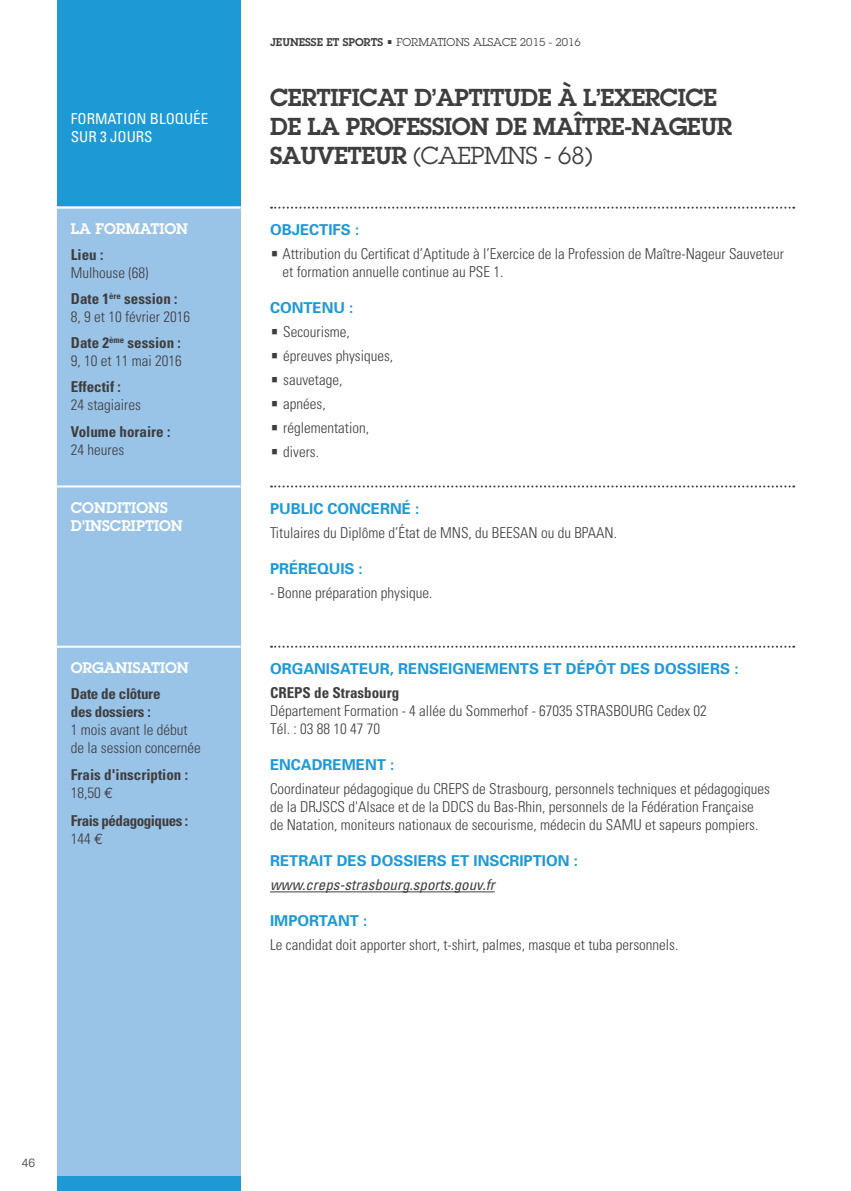
<style>
.page{position:relative;width:851px;height:1191px;background:#fff}
.page>*{position:absolute;margin:0;border:0;box-sizing:border-box;transform-origin:0 0}
.t1{font:600 24px/28.8px "Lubalin Graph Std";letter-spacing:-.02em;color:#3e3e3f}
.t2{font:300 condensed 15px/18px "Univers";color:#3e3e3f}
.t3{font:700 15px "Univers";color:#1d99d6}
.t4{font:700 condensed 15px/26px "Univers";color:#3e3e3f}
.t5{font:600 15px/18px "Lubalin Graph Std";color:#fff}
.t6{font:italic condensed 15px "Univers";color:#3e3e3f}
.t7{font:condensed 15px/18px "Univers";color:#fff}
.t8{font:700 condensed 15px/18px "Univers";letter-spacing:-.02em;color:#3e3e3f}
.t9{font:700 condensed 15px/18px "Univers";letter-spacing:-.03em;color:#3e3e3f}
.t10{font:300 12px "Univers";color:#3e3e3f}
.t11{font:11px "Lubalin Graph Std";color:#3e3e3f}
.t12{font:600 11px "Lubalin Graph Std";color:#3e3e3f}
.s1{font-weight:300}
.s2{font-weight:700}
.s3{font-family:"Euro Mono";font-weight:400;font-stretch:normal}
.s4{font-weight:400}
.s5{font-family:"Lubalin Graph Std";font-weight:400;font-stretch:normal}
</style>
<div class="page">
<div style="left:57px;top:0;width:183px;height:210px;background:#1d99d6"></div>
<div style="left:57px;top:207px;width:183px;height:984px;background:#9ac3e8"></div>
<hr style="left:57px;top:207px;width:183px;height:2px;background:#fff">
<svg style="left:271px;top:207px;width:523px;height:2px"></svg>
<div style="left:57px;top:1176px;width:183px;height:15px;background:#1d99d6"></div>
<hr style="left:57px;top:485px;width:183px;height:2px;background:#fff">
<hr style="left:57px;top:645px;width:183px;height:2px;background:#fff">
<svg style="left:271px;top:485px;width:523px;height:2px"></svg>
<svg style="left:271px;top:645px;width:523px;height:2px"></svg>
<hr style="left:270px;top:891px;width:224px;height:1px;background:#3e3e3f">
<p class="t7" style="left:71px;top:109px;width:139px">FORMATION BLOQUÉE<br>SUR 3 JOURS</p>
<p class="t5" style="left:71px;top:219px;width:119px">LA FORMATION</p>
<p class="t4" style="left:71px;top:242px;width:34px">Lieu :</p>
<p class="t4" style="left:71px;top:260px;width:108px"><span class="s1">Mulhouse (68)<br></span>Date 1<sup>ère</sup> session :</p>
<p class="t2" style="left:71px;top:308px;width:121px">8, 9 et 10 février 2016</p>
<p class="t2" style="left:71px;top:334px;width:112px"><span class="s2">Date 2</span><sup>ème</sup> <span class="s2">session :<br></span>9, 10 et 11 mai 2016</p>
<p class="t4" style="left:71px;top:374px;width:52px">Effectif :</p>
<p class="t2" style="left:71px;top:396px;width:71px">24 stagiaires</p>
<p class="t4" style="left:71px;top:418px;width:101px">Volume horaire :</p>
<p class="t2" style="left:71px;top:440px;width:55px">24 heures</p>
<p class="t5" style="left:71px;top:498px;width:113px">CONDITIONS<br>D'INSCRIPTION</p>
<p class="t5" style="left:71px;top:658px;width:119px">ORGANISATION</p>
<p class="t8" style="left:71px;top:685px;width:91px">Date de clôture des dossiers :</p>
<p class="t2" style="left:71px;top:721px;width:131px">1 mois avant le début de la session concernée</p>
<p class="t4" style="left:71px;top:765px;width:119px;line-height:18px">Frais d'inscription :<br><span class="s1">18,50</span> <span class="s3">€</span></p>
<p class="t9" style="left:71px;top:811px;width:119px">Frais pédagogiques :<br><span class="s1">144</span> <span class="s3">€</span></p>
<p class="t12" style="left:270px;top:35px;width:14px">JEUNESSE</p>
<p class="t12" style="left:326px;top:35px;width:24px">ET SPORTS</p>
<p class="t11" style="left:386px;top:36px;width:110px">• FORMATIONS ALSACE</p>
<p class="t11" style="left:520px;top:36px;width:62px">2015 - 2016</p>
<h1 class="t1" style="left:270px;top:83px;width:463px">CERTIFICAT D’APTITUDE À L’EXERCICE<br>DE LA PROFESSION DE MAÎTRE-NAGEUR<br>SAUVETEUR <span class="s4">(CAEPMNS - 68)</span></h1>
<p class="t3" style="left:270px;top:220px;width:91px">OBJECTIFS :</p>
<p class="t2" style="left:282px;top:245px;width:503px;text-indent:-12px"><span class="s5">•</span> Attribution du Certificat d’Aptitude à l’Exercice de la Profession de Maître-Nageur Sauveteur et formation annuelle continue au PSE 1.</p>
<p class="t3" style="left:270px;top:298px;width:85px">CONTENU :</p>
<p class="t2" style="left:270px;top:323px;width:81px"><span class="s5">•</span> Secourisme,</p>
<p class="t2" style="left:270px;top:347px;width:125px"><span class="s5">•</span> épreuves physiques,</p>
<p class="t2" style="left:270px;top:371px;width:74px"><span class="s5">•</span> sauvetage,</p>
<p class="t2" style="left:270px;top:395px;width:57px"><span class="s5">•</span> apnées,</p>
<p class="t2" style="left:270px;top:419px;width:100px"><span class="s5">•</span> réglementation,</p>
<p class="t2" style="left:270px;top:443px;width:50px"><span class="s5">•</span> divers.</p>
<p class="t3" style="left:270px;top:499px;width:151px">PUBLIC CONCERNÉ :</p>
<p class="t2" style="left:270px;top:524px;width:348px">Titulaires du Diplôme d’État de MNS, du BEESAN ou du BPAAN.</p>
<p class="t3" style="left:270px;top:559px;width:94px">PRÉREQUIS :</p>
<p class="t2" style="left:270px;top:584px;width:164px">- Bonne préparation physique.</p>
<p class="t3" style="left:270px;top:659px;width:470px">ORGANISATEUR, RENSEIGNEMENTS ET DÉPÔT DES DOSSIERS :</p>
<p class="t4" style="left:270px;top:680px;width:131px">CREPS de Strasbourg</p>
<p class="t2" style="left:270px;top:702px;width:438px">Département Formation - 4 allée du Sommerhof - 67035 STRASBOURG Cedex 02<br>Tél. : 03 88 10 47 70</p>
<p class="t3" style="left:270px;top:755px;width:126px">ENCADREMENT :</p>
<p class="t2" style="left:270px;top:780px;width:501px">Coordinateur pédagogique du CREPS de Strasbourg, personnels techniques et pédagogiques de la DRJSCS d'Alsace et de la DDCS du Bas-Rhin, personnels de la Fédération Française de Natation, moniteurs nationaux de secourisme, médecin du SAMU et sapeurs pompiers.</p>
<p class="t3" style="left:270px;top:851px;width:309px">RETRAIT DES DOSSIERS ET INSCRIPTION :</p>
<p class="t6" style="left:270px;top:875px;width:226px">www.creps-strasbourg.sports.gouv.fr</p>
<p class="t3" style="left:270px;top:911px;width:99px">IMPORTANT :</p>
<p class="t2" style="left:270px;top:936px;width:410px">Le candidat doit apporter short, t-shirt, palmes, masque et tuba personnels.</p>
<p class="t10" style="left:22px;top:1156px;width:15px">46</p>
</div>
